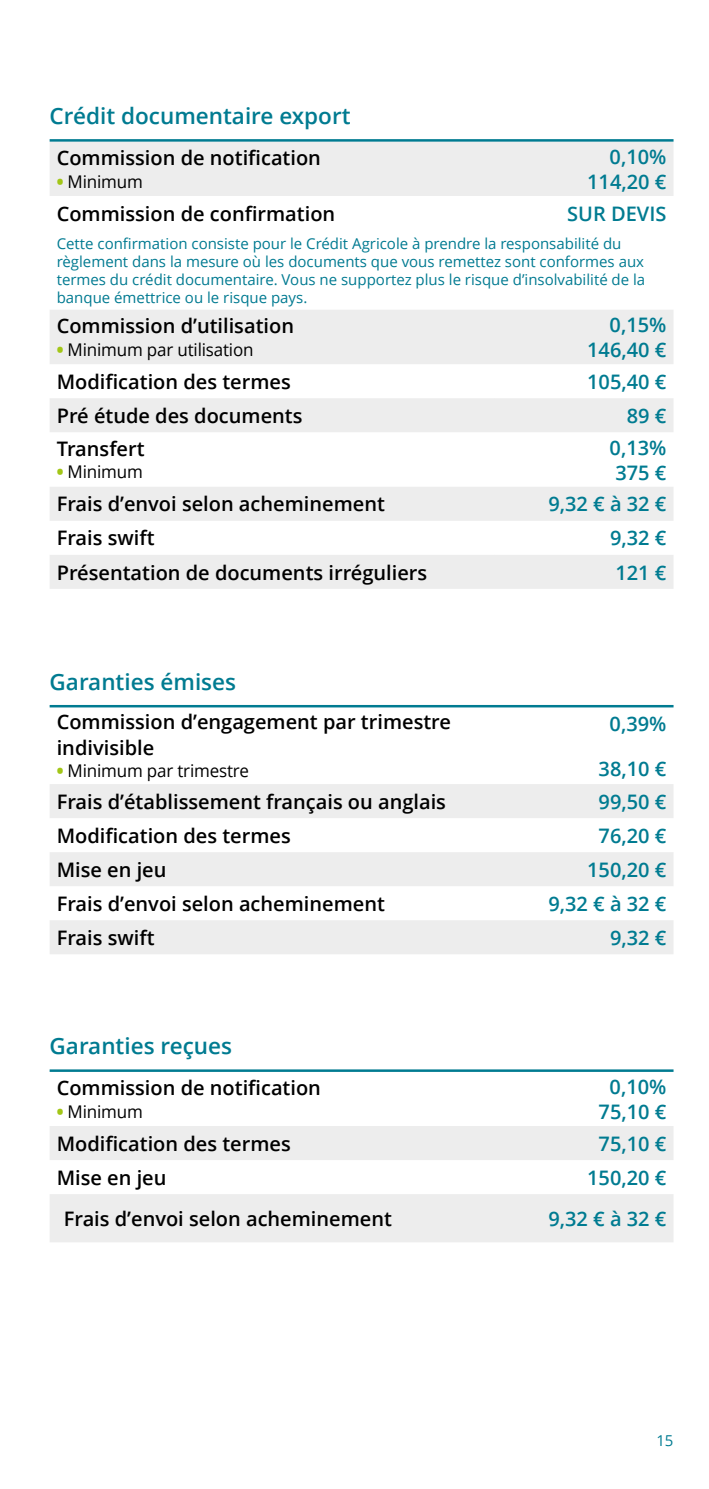
<style>
.page{position:relative;width:709px;height:1489px;background:#fff}
.page>*{position:absolute;margin:0;border:0;box-sizing:border-box;transform-origin:0 0}
.t1{font:600 22.5px "Open Sans";color:#007b91}
.t2{font:600 20px/25px "Open Sans";color:#000}
.t3{font:600 20px/25px "Open Sans";color:#007b91;text-align:right}
.t4{font:17.5px "Open Sans";letter-spacing:-.01em;color:#000}
.t5{font:15px/18px "Open Sans";color:#007a91}
.t6{font:15px "Open Sans";color:#007b91}
.s1{font-weight:800;color:#a2c617}
</style>
<div class="page">
<svg style="left:50px;top:784px;width:623px;height:170px;fill:#ededed"></svg>
<hr style="left:50px;top:705px;width:623px;height:2px;background:#007b91">
<div style="left:50px;top:1126px;width:623px;height:33px;background:#ededed"></div>
<div style="left:50px;top:1194px;width:623px;height:48px;background:#ededed"></div>
<hr style="left:50px;top:1069px;width:623px;height:2px;background:#007b91">
<svg style="left:50px;top:142px;width:623px;height:447px"></svg>
<hr style="left:50px;top:139px;width:623px;height:3px;background:#007b91">
<p class="t1" style="left:50px;top:101px;width:302px">Crédit documentaire export</p>
<p class="t2" style="left:57px;top:145px;width:266px">Commission de notification</p>
<p class="t4" style="left:57px;top:169px;width:88px"><span class="s1">•</span> Minimum</p>
<p class="t3" style="left:587px;top:144px;width:81px">0,10%<br>114,20 €</p>
<p class="t2" style="left:57px;top:200px;width:280px">Commission de confirmation</p>
<p class="t3" style="left:567px;top:200px;width:101px">SUR DEVIS</p>
<p class="t5" style="left:57px;top:234px;width:590px">Cette confirmation consiste pour le Crédit Agricole à prendre la responsabilité du règlement dans la mesure où les documents que vous remettez sont conformes aux termes du crédit documentaire. Vous ne supportez plus le risque d’insolvabilité de la banque émettrice ou le risque pays.</p>
<p class="t2" style="left:57px;top:313px;width:239px">Commission d’utilisation</p>
<p class="t4" style="left:57px;top:337px;width:198px"><span class="s1">•</span> Minimum par utilisation</p>
<p class="t3" style="left:587px;top:312px;width:81px">0,15%<br>146,40 €</p>
<p class="t2" style="left:57px;top:368px;width:235px">Modification des termes</p>
<p class="t3" style="left:587px;top:368px;width:81px">105,40 €</p>
<p class="t2" style="left:57px;top:403px;width:247px">Pré étude des documents</p>
<p class="t3" style="left:627px;top:403px;width:41px">89 €</p>
<p class="t2" style="left:57px;top:436px;width:89px">Transfert</p>
<p class="t4" style="left:57px;top:460px;width:88px"><span class="s1">•</span> Minimum</p>
<p class="t3" style="left:609px;top:434px;width:58px;text-align:left">0,13%<br>375 €</p>
<p class="t2" style="left:57px;top:491px;width:330px">Frais d’envoi selon acheminement</p>
<p class="t3" style="left:548px;top:491px;width:120px">9,32 € à 32 €</p>
<p class="t2" style="left:57px;top:525px;width:99px">Frais swift</p>
<p class="t3" style="left:610px;top:525px;width:58px">9,32 €</p>
<p class="t2" style="left:57px;top:559px;width:372px">Présentation de documents irréguliers</p>
<p class="t3" style="left:615px;top:559px;width:53px">121 €</p>
<p class="t1" style="left:50px;top:666px;width:188px">Garanties émises</p>
<p class="t2" style="left:57px;top:709px;width:396px">Commission d’engagement par trimestre indivisible</p>
<p class="t4" style="left:57px;top:758px;width:194px"><span class="s1">•</span> Minimum par trimestre</p>
<p class="t3" style="left:609px;top:710px;width:58px">0,39%</p>
<p class="t3" style="left:598px;top:755px;width:69px">38,10 €</p>
<p class="t2" style="left:57px;top:788px;width:391px">Frais d’établissement français ou anglais</p>
<p class="t3" style="left:598px;top:788px;width:69px">99,50 €</p>
<p class="t2" style="left:57px;top:822px;width:235px">Modification des termes</p>
<p class="t3" style="left:598px;top:822px;width:69px">76,20 €</p>
<p class="t2" style="left:57px;top:856px;width:111px">Mise en jeu</p>
<p class="t3" style="left:587px;top:856px;width:81px">150,20 €</p>
<p class="t2" style="left:57px;top:890px;width:330px">Frais d’envoi selon acheminement</p>
<p class="t3" style="left:548px;top:890px;width:120px">9,32 € à 32 €</p>
<p class="t2" style="left:57px;top:924px;width:99px">Frais swift</p>
<p class="t3" style="left:610px;top:924px;width:58px">9,32 €</p>
<p class="t1" style="left:50px;top:1030px;width:184px">Garanties reçues</p>
<p class="t2" style="left:57px;top:1074px;width:266px">Commission de notification</p>
<p class="t4" style="left:57px;top:1099px;width:88px"><span class="s1">•</span> Minimum</p>
<p class="t3" style="left:598px;top:1073px;width:69px;text-align:center">0,10%<br>75,10 €</p>
<p class="t2" style="left:57px;top:1130px;width:235px">Modification des termes</p>
<p class="t3" style="left:598px;top:1130px;width:69px">75,10 €</p>
<p class="t2" style="left:57px;top:1164px;width:111px">Mise en jeu</p>
<p class="t3" style="left:587px;top:1164px;width:81px">150,20 €</p>
<p class="t2" style="left:64px;top:1205px;width:330px">Frais d’envoi selon acheminement</p>
<p class="t3" style="left:548px;top:1205px;width:120px">9,32 € à 32 €</p>
<p class="t6" style="left:656px;top:1430px;width:19px">15</p>
</div>
